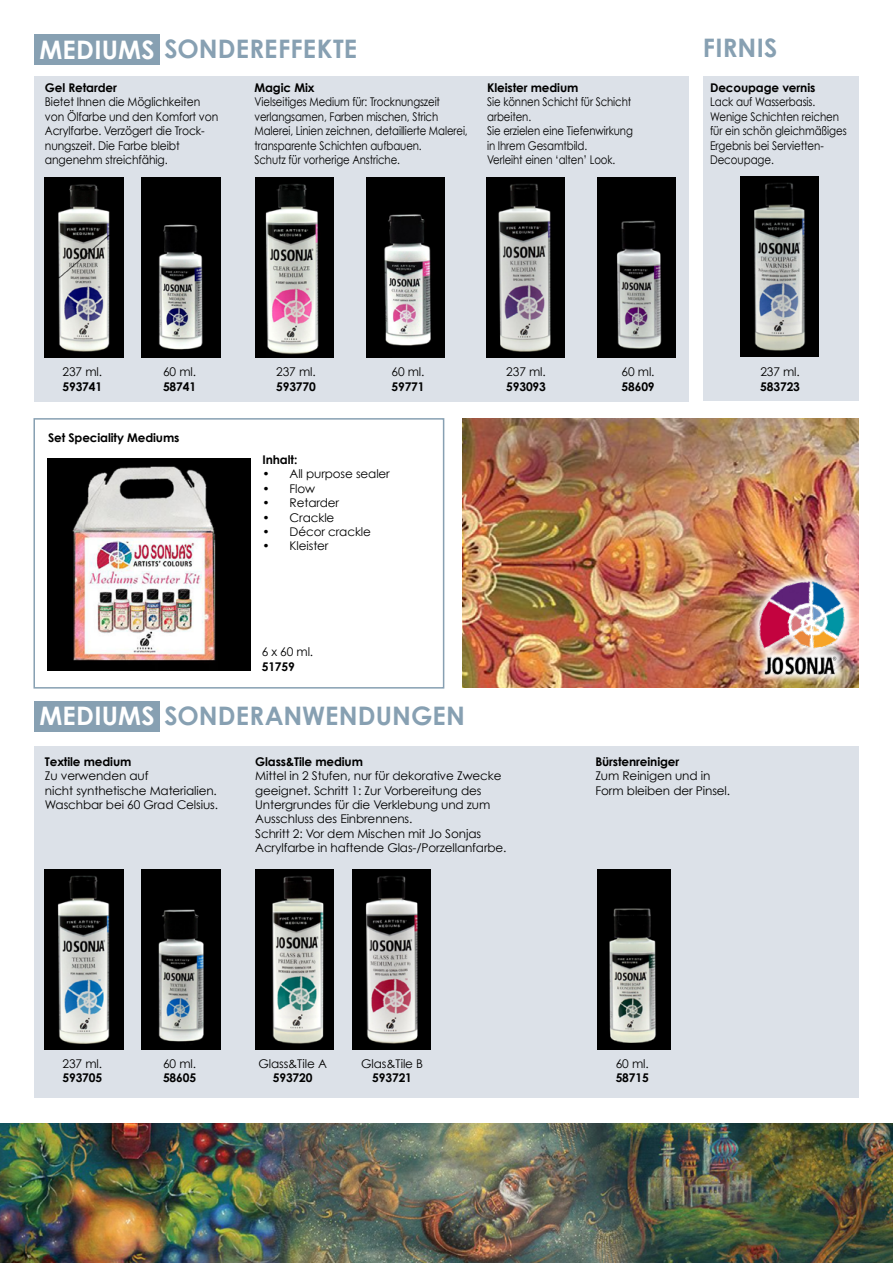
<style>
.page{position:relative;width:893px;height:1263px;background:#fff}
.page>*{position:absolute;margin:0;border:0;box-sizing:border-box;transform-origin:0 0}
.t1{font:700 25.5px "Century Gothic";letter-spacing:.01em;color:#87a0b2}
.t2{font:12px/14.4px "Century Gothic";letter-spacing:-.01em;color:#000}
.t3{font:12px/14.4px "Century Gothic";letter-spacing:-.01em;color:#000;scale:.85 1}
.t4{font:700 12px "Century Gothic";letter-spacing:-.01em;color:#000}
.t5{font:12px/14.4px "Century Gothic";letter-spacing:-.01em;color:#000;scale:.9 1}
.t6{font:12px/14.4px "Century Gothic";letter-spacing:-.01em;color:#000;scale:.86 1}
.s1{color:#fff}
</style>
<div class="page">
<div style="left:703px;top:76px;width:156px;height:325px;background:#dce1e8"></div>
<img style="left:740px;top:177px;width:79px;height:180px">
<div style="left:34px;top:77px;width:654px;height:325px;background:#dce1e8"></div>
<div style="left:33px;top:418px;width:411px;height:271px;border:2px solid #87a0b2"></div>
<img style="left:462px;top:419px;width:396px;height:269px">
<div style="left:34px;top:746px;width:825px;height:352px;background:#dce1e8"></div>
<img style="left:45px;top:178px;width:78px;height:179px">
<img style="left:45px;top:870px;width:78px;height:179px">
<img style="left:255px;top:870px;width:79px;height:179px">
<img style="left:255px;top:178px;width:79px;height:179px">
<img style="left:486px;top:178px;width:79px;height:179px">
<img style="left:142px;top:178px;width:78px;height:179px">
<img style="left:48px;top:458px;width:203px;height:213px">
<img style="left:142px;top:870px;width:78px;height:179px">
<img style="left:352px;top:870px;width:79px;height:179px">
<img style="left:597px;top:870px;width:74px;height:180px">
<img style="left:367px;top:178px;width:78px;height:179px">
<img style="left:598px;top:178px;width:78px;height:179px">
<div style="left:34px;top:34px;width:126px;height:31px;background:#87a0b2"></div>
<div style="left:34px;top:701px;width:126px;height:30px;background:#87a0b2"></div>
<img style="left:0;top:1124px;width:893px;height:139px">
<img style="left:749px;top:571px;width:106px;height:114px">
<img style="left:756px;top:577px;width:92px;height:103px">
<h1 class="t1" style="left:39px;top:33px;width:319px"><span class="s1">MEDIUMS</span> SONDEREFFEKTE</h1>
<p class="t4" style="left:45px;top:80px;width:74px">Gel Retarder</p>
<p class="t5" style="left:45px;top:95px;width:194px">Bietet Ihnen die Möglichkeiten von Ölfarbe und den Komfort von<br>Acrylfarbe. Verzögert die Trock&shy;nungszeit. Die Farbe bleibt angenehm streichfähig.</p>
<p class="t4" style="left:254px;top:80px;width:61px">Magic Mix</p>
<p class="t3" style="left:254px;top:95px;width:252px">Vielseitiges Medium für: Trocknungszeit verlangsamen, Farben mischen, Strich Malerei, Linien zeichnen, detaillierte Malerei, transparente Schichten aufbauen.<br>Schutz für vorherige Anstriche.</p>
<p class="t4" style="left:487px;top:80px;width:93px">Kleister medium</p>
<p class="t3" style="left:487px;top:95px;width:173px">Sie können Schicht für Schicht arbeiten.<br>Sie erzielen eine Tiefenwirkung in Ihrem Gesamtbild.<br>Verleiht einen ‘alten’ Look.</p>
<h1 class="t1" style="left:703px;top:32px;width:76px">FIRNIS</h1>
<p class="t4" style="left:710px;top:80px;width:107px">Decoupage vernis</p>
<p class="t6" style="left:710px;top:95px;width:160px">Lack auf Wasserbasis.<br>Wenige Schichten reichen für ein schön gleichmäßiges<br>Ergebnis bei Servietten-<br>Decoupage.</p>
<p class="t2" style="left:63px;top:364px;width:41px">237 ml.</p>
<p class="t4" style="left:62px;top:379px;width:41px">593741</p>
<p class="t2" style="left:163px;top:364px;width:35px">60 ml.</p>
<p class="t4" style="left:163px;top:379px;width:35px">58741</p>
<p class="t4" style="left:48px;top:430px;width:133px">Set Speciality Mediums</p>
<p class="t2" style="left:276px;top:364px;width:41px">237 ml.</p>
<p class="t4" style="left:276px;top:379px;width:41px">593770</p>
<p class="t2" style="left:392px;top:364px;width:34px">60 ml.</p>
<p class="t4" style="left:391px;top:379px;width:35px">59771</p>
<p class="t4" style="left:263px;top:452px;width:36px">Inhalt:</p>
<p class="t2" style="left:263px;top:467px;width:129px">• All purpose sealer</p>
<p class="t2" style="left:263px;top:481px;width:54px">• Flow</p>
<p class="t2" style="left:263px;top:495px;width:78px">• Retarder</p>
<p class="t2" style="left:263px;top:510px;width:73px">• Crackle</p>
<p class="t2" style="left:263px;top:524px;width:110px">• Décor crackle</p>
<p class="t2" style="left:263px;top:539px;width:67px">• Kleister</p>
<p class="t2" style="left:262px;top:645px;width:53px">6 x 60 ml.</p>
<p class="t4" style="left:262px;top:659px;width:35px">51759</p>
<h1 class="t1" style="left:39px;top:700px;width:427px"><span class="s1">MEDIUMS</span> SONDERANWENDUNGEN</h1>
<p class="t2" style="left:506px;top:364px;width:41px">237 ml.</p>
<p class="t4" style="left:506px;top:379px;width:41px">593093</p>
<p class="t2" style="left:622px;top:364px;width:34px">60 ml.</p>
<p class="t4" style="left:622px;top:379px;width:35px">58609</p>
<p class="t2" style="left:760px;top:364px;width:41px">237 ml.</p>
<p class="t4" style="left:760px;top:379px;width:41px">583723</p>
<p class="t4" style="left:45px;top:754px;width:88px">Textile medium</p>
<p class="t2" style="left:45px;top:768px;width:175px">Zu verwenden auf<br>nicht synthetische Materialien.<br>Waschbar bei 60 Grad Celsius.</p>
<p class="t4" style="left:255px;top:754px;width:109px">Glass&amp;Tile medium</p>
<p class="t2" style="left:255px;top:768px;width:253px">Mittel in 2 Stufen, nur für dekorative Zwecke geeignet. Schritt 1: Zur Vorbereitung des Untergrundes für die Verklebung und zum Ausschluss des Einbrennens.<br>Schritt 2: Vor dem Mischen mit Jo Sonjas Acrylfarbe in haftende Glas-/Porzellanfarbe.</p>
<p class="t4" style="left:595px;top:754px;width:85px">Bürstenreiniger</p>
<p class="t2" style="left:595px;top:768px;width:136px">Zum Reinigen und in<br>Form bleiben der Pinsel.</p>
<p class="t2" style="left:63px;top:1056px;width:41px">237 ml.</p>
<p class="t4" style="left:62px;top:1070px;width:41px">593705</p>
<p class="t2" style="left:163px;top:1056px;width:35px">60 ml.</p>
<p class="t4" style="left:163px;top:1070px;width:35px">58605</p>
<p class="t2" style="left:258px;top:1056px;width:70px">Glass&amp;Tile A</p>
<p class="t4" style="left:273px;top:1070px;width:41px">593720</p>
<p class="t2" style="left:361px;top:1056px;width:63px">Glas&amp;Tile B</p>
<p class="t4" style="left:372px;top:1070px;width:41px">593721</p>
<p class="t2" style="left:616px;top:1056px;width:34px">60 ml.</p>
<p class="t4" style="left:616px;top:1070px;width:35px">58715</p>
</div>
